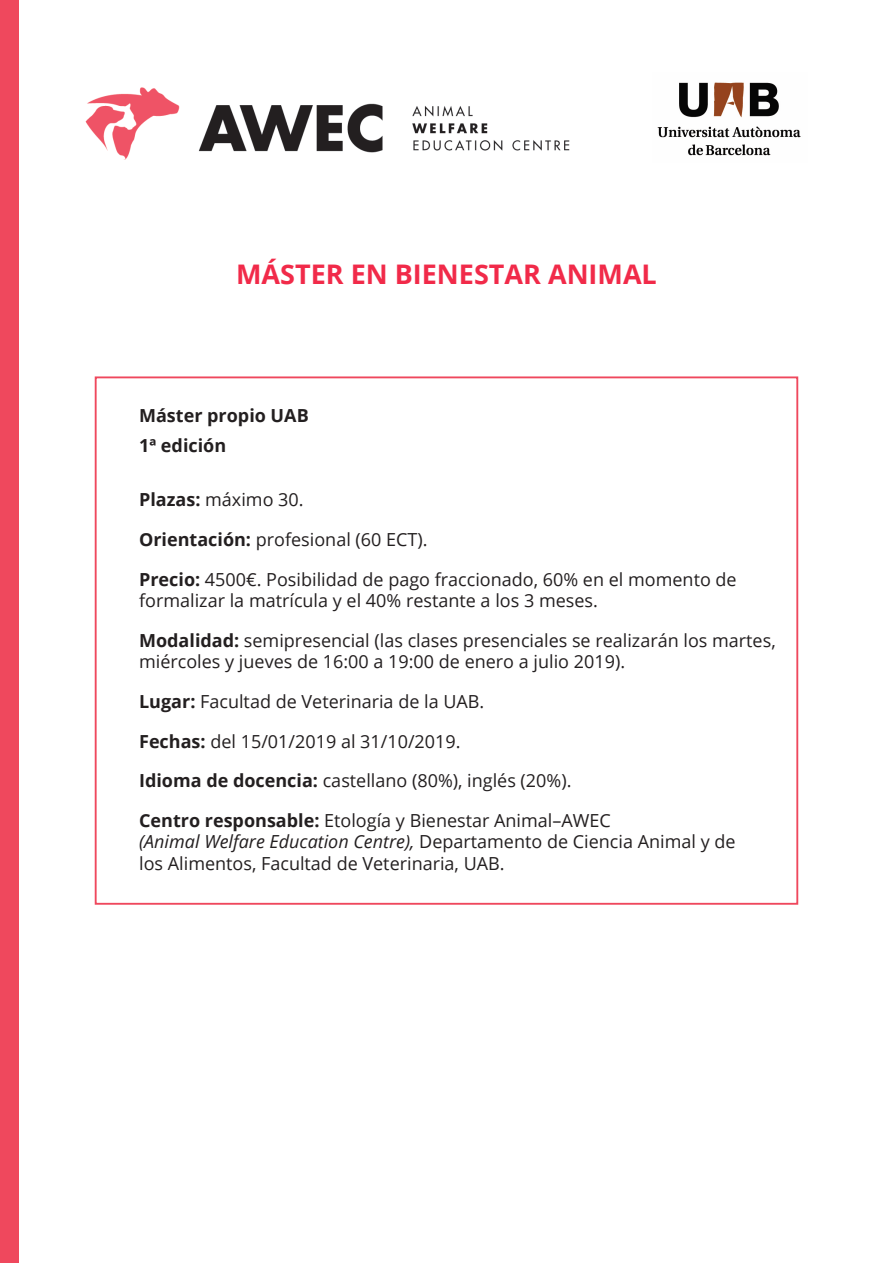
<style>
.page{position:relative;width:893px;height:1263px;background:#fff}
.page>*{position:absolute;margin:0;border:0;box-sizing:border-box;transform-origin:0 0}
.t1{font:700 27px "Open Sans";color:#f12a49}
.t2{font:18px "Open Sans";color:#231f20}
.t3{font:italic 18px "Open Sans";color:#231f20}
.t4{font:700 18px "Open Sans";color:#231f20}
.s1{font-weight:700}
.s2{font-style:normal}
</style>
<div class="page">
<img style="left:657px;top:82px;width:144px;height:74px">
<div style="left:0;top:0;width:18px;height:1263px;background:#ef485d"></div>
<img style="left:85px;top:87px;width:485px;height:73px">
<p class="t1" style="left:236px;top:255px;width:422px">MÁSTER EN BIENESTAR ANIMAL</p>
<p class="t4" style="left:139px;top:403px;width:171px">Máster propio UAB</p>
<p class="t4" style="left:139px;top:433px;width:89px">1ª edición</p>
<p class="t2" style="left:139px;top:487px;width:166px"><span class="s1">Plazas:</span> máximo 30.</p>
<p class="t2" style="left:139px;top:527px;width:290px"><span class="s1">Orientación:</span> profesional (60 ECT).</p>
<p class="t2" style="left:139px;top:567px;width:599px"><span class="s1">Precio:</span> 4500€. Posibilidad de pago fraccionado, 60% en el momento de</p>
<p class="t2" style="left:139px;top:588px;width:460px">formalizar la matrícula y el 40% restante a los 3 meses.</p>
<p class="t2" style="left:139px;top:628px;width:638px"><span class="s1">Modalidad:</span> semipresencial (las clases presenciales se realizarán los martes,</p>
<p class="t2" style="left:139px;top:649px;width:487px">miércoles y jueves de 16:00 a 19:00 de enero a julio 2019).</p>
<p class="t2" style="left:139px;top:689px;width:347px"><span class="s1">Lugar:</span> Facultad de Veterinaria de la UAB.</p>
<p class="t2" style="left:139px;top:729px;width:323px"><span class="s1">Fechas:</span> del 15/01/2019 al 31/10/2019.</p>
<p class="t2" style="left:139px;top:768px;width:434px"><span class="s1">Idioma de docencia:</span> castellano (80%), inglés (20%).</p>
<p class="t2" style="left:139px;top:808px;width:473px"><span class="s1">Centro responsable:</span> Etología y Bienestar Animal–AWEC</p>
<p class="t3" style="left:139px;top:829px;width:598px">(Animal Welfare Education Centre), <span class="s2">Departamento de Ciencia Animal y de</span></p>
<p class="t2" style="left:139px;top:851px;width:367px">los Alimentos, Facultad de Veterinaria, UAB.</p>
</div>
